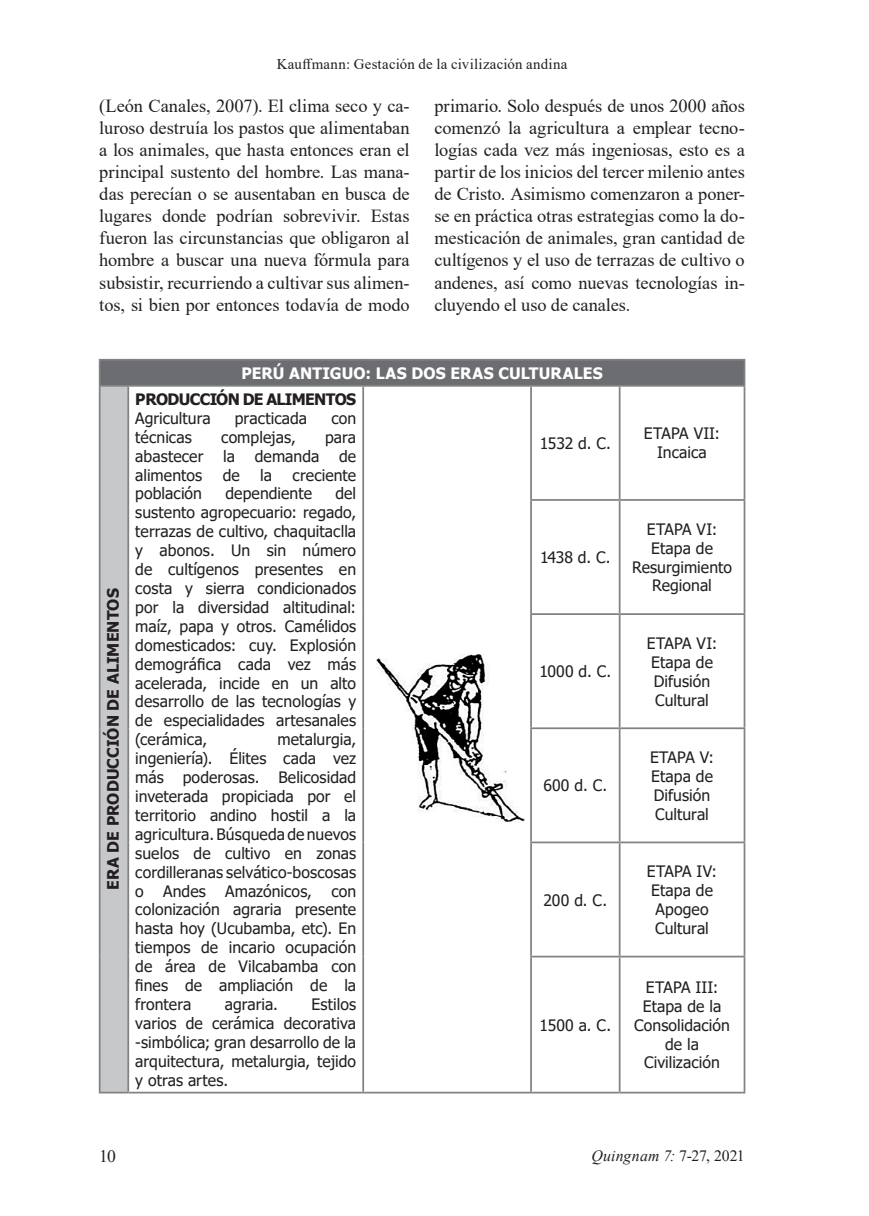
<style>
.page{position:relative;width:869px;height:1216px;background:#fff}
.page>*{position:absolute;margin:0;border:0;box-sizing:border-box;transform-origin:0 0}
.CUERPO{font:18.38px/22.1px "Times New Roman";letter-spacing:-.01em;color:#231f20;text-align:justify}
.t1{font:17.5px "Times New Roman";color:#231f20}
.FIGURA{font:15.75px/18.9px "Tahoma";letter-spacing:.005em;color:#231f20;text-align:justify}
.FIGURA-2{font:700 15.75px "Tahoma";letter-spacing:.01em;color:#fff}
.FIGURA-3{font:700 15.75px "Tahoma";letter-spacing:-.005em;color:#231f20}
.FIGURA-4{font:700 15.75px "Tahoma";letter-spacing:-.04em;color:#231f20}
.FIGURA-5{font:italic 15.75px "Times New Roman";letter-spacing:.015em;color:#231f20}
.AUTOR{font:14.88px "Times New Roman";letter-spacing:.015em;color:#231f20}
.s1{font-style:normal}
</style>
<div class="page">
<div style="left:100px;top:360px;width:644px;height:26px;background:#6c6d70"></div>
<div style="left:100px;top:386px;width:28px;height:706px;background:#c7c8ca"></div>
<hr style="left:128px;top:359px;width:235px;height:1px;background:#808285">
<hr style="left:363px;top:359px;width:168px;height:1px;background:#808285">
<hr style="left:531px;top:359px;width:88px;height:1px;background:#808285">
<hr style="left:619px;top:359px;width:126px;height:1px;background:#808285">
<hr style="left:743px;top:360px;width:2px;height:25px;background:#808285">
<svg style="left:99px;top:359px;width:29px;height:27px"></svg>
<hr style="left:99px;top:386px;width:1px;height:114px;background:#808285">
<hr style="left:128px;top:385px;width:235px;height:1px;background:#808285">
<hr style="left:127px;top:386px;width:2px;height:114px;background:#808285">
<hr style="left:363px;top:385px;width:168px;height:1px;background:#808285">
<hr style="left:362px;top:386px;width:2px;height:114px;background:#808285">
<hr style="left:531px;top:385px;width:88px;height:1px;background:#808285">
<hr style="left:530px;top:386px;width:1px;height:113px;background:#808285">
<hr style="left:619px;top:385px;width:126px;height:1px;background:#808285">
<hr style="left:618px;top:386px;width:2px;height:113px;background:#808285">
<hr style="left:743px;top:386px;width:2px;height:113px;background:#808285">
<hr style="left:99px;top:500px;width:1px;height:114px;background:#808285">
<hr style="left:127px;top:500px;width:2px;height:114px;background:#808285">
<hr style="left:362px;top:500px;width:2px;height:114px;background:#808285">
<hr style="left:530px;top:499px;width:89px;height:2px;background:#808285">
<hr style="left:530px;top:501px;width:1px;height:112px;background:#808285">
<hr style="left:619px;top:499px;width:126px;height:2px;background:#808285">
<hr style="left:618px;top:501px;width:2px;height:112px;background:#808285">
<hr style="left:743px;top:501px;width:2px;height:112px;background:#808285">
<hr style="left:99px;top:614px;width:1px;height:114px;background:#808285">
<hr style="left:127px;top:614px;width:2px;height:114px;background:#808285">
<hr style="left:362px;top:614px;width:2px;height:114px;background:#808285">
<hr style="left:530px;top:613px;width:89px;height:2px;background:#808285">
<hr style="left:530px;top:615px;width:1px;height:112px;background:#808285">
<hr style="left:619px;top:613px;width:126px;height:2px;background:#808285">
<hr style="left:618px;top:615px;width:2px;height:112px;background:#808285">
<hr style="left:743px;top:615px;width:2px;height:112px;background:#808285">
<hr style="left:99px;top:728px;width:1px;height:114px;background:#808285">
<hr style="left:127px;top:728px;width:2px;height:114px;background:#808285">
<hr style="left:362px;top:728px;width:2px;height:114px;background:#808285">
<hr style="left:530px;top:727px;width:89px;height:2px;background:#808285">
<hr style="left:530px;top:729px;width:1px;height:112px;background:#808285">
<hr style="left:619px;top:727px;width:126px;height:2px;background:#808285">
<hr style="left:618px;top:729px;width:2px;height:112px;background:#808285">
<hr style="left:743px;top:729px;width:2px;height:112px;background:#808285">
<hr style="left:99px;top:842px;width:1px;height:114px;background:#808285">
<hr style="left:127px;top:842px;width:2px;height:114px;background:#808285">
<hr style="left:362px;top:842px;width:2px;height:114px;background:#808285">
<hr style="left:530px;top:841px;width:89px;height:2px;background:#808285">
<hr style="left:530px;top:843px;width:1px;height:112px;background:#808285">
<hr style="left:619px;top:841px;width:126px;height:2px;background:#808285">
<hr style="left:618px;top:843px;width:2px;height:112px;background:#808285">
<hr style="left:743px;top:843px;width:2px;height:112px;background:#808285">
<hr style="left:99px;top:956px;width:1px;height:135px;background:#808285">
<hr style="left:127px;top:956px;width:2px;height:135px;background:#808285">
<hr style="left:362px;top:956px;width:2px;height:135px;background:#808285">
<hr style="left:530px;top:955px;width:89px;height:2px;background:#808285">
<hr style="left:530px;top:957px;width:1px;height:134px;background:#808285">
<hr style="left:619px;top:955px;width:126px;height:2px;background:#808285">
<hr style="left:618px;top:957px;width:2px;height:134px;background:#808285">
<hr style="left:743px;top:957px;width:2px;height:134px;background:#808285">
<hr style="left:99px;top:1091px;width:29px;height:2px;background:#808285">
<hr style="left:128px;top:1091px;width:235px;height:2px;background:#808285">
<hr style="left:363px;top:1091px;width:168px;height:2px;background:#808285">
<hr style="left:531px;top:1091px;width:88px;height:2px;background:#808285">
<hr style="left:619px;top:1091px;width:126px;height:2px;background:#808285">
<img style="left:376px;top:654px;width:149px;height:168px">
<p class="AUTOR" style="left:276px;top:54px;width:292px">Kauffmann: Gestación de la civilización andina</p>
<p class="CUERPO" style="left:99px;top:94px;width:312px">(León Canales, 2007). El clima seco y ca&shy;luroso destruía los pastos que alimentaban a los animales, que hasta entonces eran el principal sustento del hombre. Las mana&shy;das perecían o se ausentaban en busca de lugares donde podrían sobrevivir. Estas fueron las circunstancias que obligaron al hombre a buscar una nueva fórmula para subsistir, recurriendo a cultivar sus alimen&shy;tos, si bien por entonces todavía de modo</p>
<p class="CUERPO" style="left:434px;top:94px;width:312px">primario. Solo después de unos 2000 años comenzó la agricultura a emplear tecno&shy;logías cada vez más ingeniosas, esto es a partir de los inicios del tercer milenio antes de Cristo. Asimismo comenzaron a poner&shy;se en práctica otras estrategias como la do&shy;mesticación de animales, gran cantidad de cultígenos y el uso de terrazas de cultivo o andenes, así como nuevas tecnologías in&shy;cluyendo el uso de canales.</p>
<p class="FIGURA-3" style="left:102px;top:890px;width:303px;rotate:-90deg">ERA DE PRODUCCIÓN DE ALIMENTOS</p>
<p class="FIGURA-2" style="left:241px;top:362px;width:362px">PERÚ ANTIGUO: LAS DOS ERAS CULTURALES</p>
<p class="FIGURA-4" style="left:135px;top:388px;width:222px">PRODUCCIÓN DE ALIMENTOS</p>
<p class="FIGURA" style="left:135px;top:409px;width:77px">Agricultura</p>
<p class="FIGURA" style="left:235px;top:409px;width:74px">practicada</p>
<p class="FIGURA" style="left:331px;top:409px;width:26px">con</p>
<p class="FIGURA" style="left:135px;top:428px;width:58px">técnicas</p>
<p class="FIGURA" style="left:221px;top:428px;width:76px">complejas,</p>
<p class="FIGURA" style="left:325px;top:428px;width:33px">para</p>
<p class="FIGURA" style="left:135px;top:447px;width:70px">abastecer</p>
<p class="FIGURA" style="left:223px;top:447px;width:13px">la</p>
<p class="FIGURA" style="left:255px;top:447px;width:66px">demanda</p>
<p class="FIGURA" style="left:339px;top:447px;width:19px">de</p>
<p class="FIGURA" style="left:135px;top:466px;width:68px">alimentos</p>
<p class="FIGURA" style="left:222px;top:466px;width:19px">de</p>
<p class="FIGURA" style="left:260px;top:466px;width:13px">la</p>
<p class="FIGURA" style="left:292px;top:466px;width:65px">creciente</p>
<p class="FIGURA" style="left:135px;top:485px;width:68px">población</p>
<p class="FIGURA" style="left:225px;top:485px;width:88px">dependiente</p>
<p class="FIGURA" style="left:135px;top:485px;width:222px;text-indent:200px">del sustento agropecuario: regado, terrazas de cultivo, chaquitaclla y abonos. Un sin número de cultígenos presentes en costa y sierra condicionados por la diversidad altitudinal: maíz, papa y otros. Camélidos domesticados: cuy. Explosión demográfica cada vez más acelerada, incide en un alto desarrollo de las tecnologías y de especialidades artesanales (cerámica,</p>
<p class="FIGURA" style="left:135px;top:731px;width:222px;text-indent:142px">metalurgia, ingeniería). Élites cada vez más poderosas. Belicosidad inveterada propiciada por el territorio andino hostil a la agricultura. Búsqueda de nuevos suelos de cultivo en zonas cordilleranas selvático-boscosas o Andes Amazónicos, con colonización agraria presente hasta hoy (Ucubamba, etc). En tiempos de incario ocupación de área de Vilcabamba con fines de ampliación de la frontera</p>
<p class="FIGURA" style="left:135px;top:995px;width:222px;text-indent:176px">Estilos varios de cerámica decorativa -simbólica; gran desarrollo de la arquitectura, metalurgia, tejido y otras artes.</p>
<p class="FIGURA" style="left:225px;top:995px;width:55px">agraria.</p>
<p class="FIGURA" style="left:539px;top:434px;width:73px">1532 d. C.</p>
<p class="FIGURA" style="left:643px;top:425px;width:78px;text-align:center">ETAPA VII:<br>Incaica</p>
<p class="FIGURA" style="left:539px;top:548px;width:72px">1438 d. C.</p>
<p class="FIGURA" style="left:539px;top:663px;width:73px">1000 d. C.</p>
<p class="FIGURA" style="left:543px;top:777px;width:65px">600 d. C.</p>
<p class="FIGURA" style="left:543px;top:891px;width:65px">200 d. C.</p>
<p class="FIGURA" style="left:539px;top:1016px;width:73px">1500 a. C.</p>
<p class="FIGURA" style="left:631px;top:520px;width:101px;text-align:center">ETAPA VI:<br>Etapa de<br>Resurgimiento<br>Regional</p>
<p class="FIGURA" style="left:646px;top:634px;width:72px">ETAPA VI:</p>
<p class="FIGURA" style="left:650px;top:653px;width:63px;text-align:left">Etapa de<br>Difusión<br>Cultural</p>
<p class="FIGURA" style="left:649px;top:748px;width:66px">ETAPA V:</p>
<p class="FIGURA" style="left:650px;top:767px;width:63px;text-align:left">Etapa de<br>Difusión<br>Cultural</p>
<p class="FIGURA" style="left:646px;top:862px;width:72px">ETAPA IV:</p>
<p class="FIGURA" style="left:650px;top:881px;width:63px;text-align:left">Etapa de<br>Apogeo<br>Cultural</p>
<p class="FIGURA" style="left:645px;top:978px;width:74px">ETAPA III:</p>
<p class="FIGURA" style="left:634px;top:997px;width:97px;text-align:center">Etapa de la<br>Consolidación de la<br>Civilización</p>
<p class="t1" style="left:99px;top:1143px;width:18px">10</p>
<p class="FIGURA-5" style="left:591px;top:1144px;width:155px">Quingnam 7: <span class="s1">7-27, 2021</span></p>
</div>
